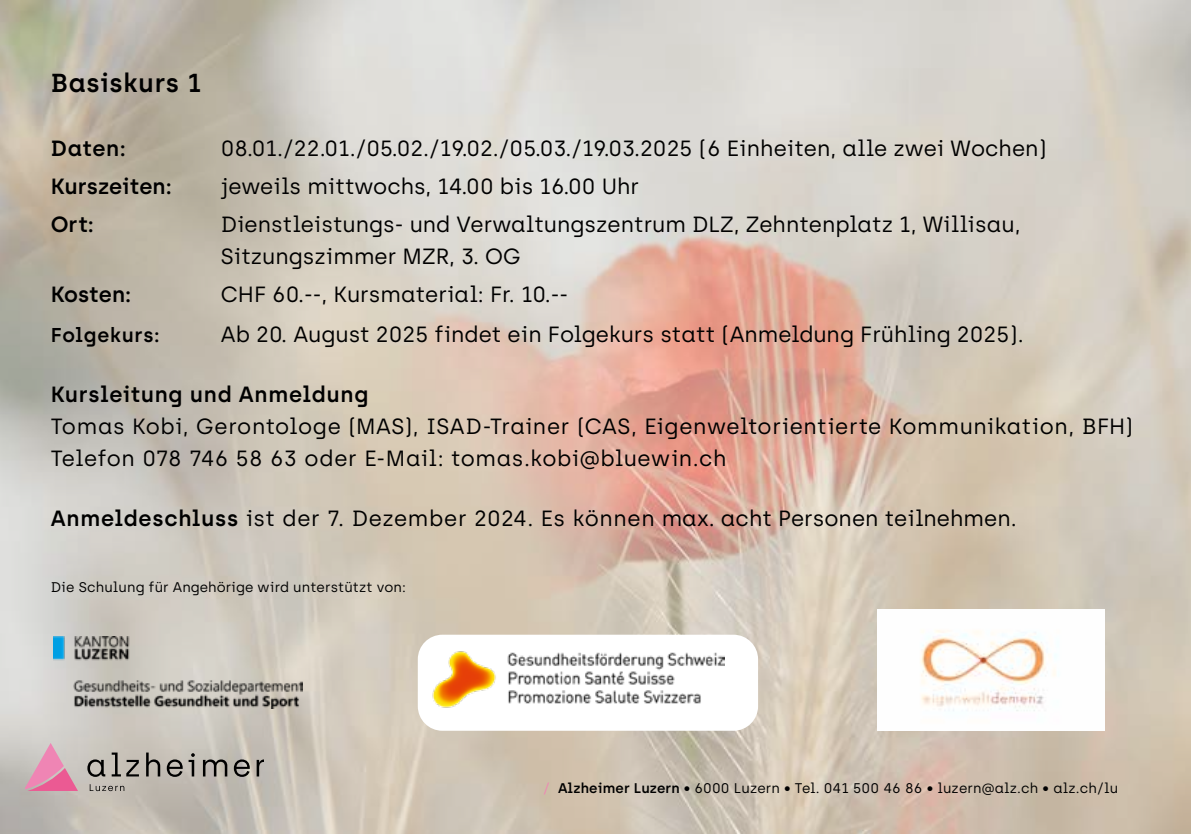
<style>
.page{position:relative;width:1191px;height:834px;background:#fff}
.page>*{position:absolute;margin:0;border:0;box-sizing:border-box;transform-origin:0 0}
.t1{font:600 26px "Archia";letter-spacing:.025em;color:#000}
.t2{font:22px/32px "Archia";color:#000}
.t3{font:600 22px "Archia";letter-spacing:.015em;color:#000}
.t4{font:600 20px "Archia";letter-spacing:.03em;color:#000}
.t5{font:14px "Archia";letter-spacing:.01em;color:#000}
.s1{font-weight:600}
.s2{color:#ef85b4}
</style>
<div class="page">
<img style="left:0;top:0;width:1191px;height:833px">
<svg style="left:25px;top:742px;width:53px;height:48px;background:#daa1b6"></svg>
<svg style="left:87px;top:759px;width:18px;height:17px"></svg>
<svg style="left:112px;top:752px;width:27px;height:24px"></svg>
<svg style="left:146px;top:752px;width:14px;height:24px"></svg>
<svg style="left:167px;top:759px;width:16px;height:17px"></svg>
<svg style="left:189px;top:753px;width:6px;height:23px"></svg>
<svg style="left:203px;top:759px;width:24px;height:17px"></svg>
<svg style="left:234px;top:759px;width:16px;height:17px"></svg>
<svg style="left:257px;top:759px;width:6px;height:17px"></svg>
<svg style="left:90px;top:784px;width:34px;height:7px"></svg>
<img style="left:54px;top:636px;width:249px;height:72px">
<div style="left:418px;top:634px;width:340px;height:96px;background:#fff;border-radius:25px"></div>
<img style="left:432px;top:651px;width:292px;height:57px">
<img style="left:877px;top:610px;width:227px;height:120px">
<p class="t1" style="left:51px;top:67px;width:152px">Basiskurs 1</p>
<p class="t3" style="left:51px;top:135px;width:77px">Daten:</p>
<p class="t2" style="left:221px;top:132px;width:827px">08.01./22.01./05.02./19.02./05.03./19.03.2025 (6 Einheiten, alle zwei Wochen)</p>
<p class="t3" style="left:51px;top:173px;width:123px">Kurszeiten:</p>
<p class="t2" style="left:221px;top:170px;width:420px">jeweils mittwochs, 14.00 bis 16.00 Uhr</p>
<p class="t3" style="left:51px;top:211px;width:45px">Ort:</p>
<p class="t2" style="left:221px;top:208px;width:801px">Dienstleistungs- und Verwaltungszentrum DLZ, Zehntenplatz 1, Willisau,<br>Sitzungszimmer MZR, 3. OG</p>
<p class="t3" style="left:51px;top:281px;width:82px">Kosten:</p>
<p class="t2" style="left:221px;top:278px;width:349px">CHF 60.--, Kursmaterial: Fr. 10.--</p>
<p class="t4" style="left:51px;top:322px;width:110px">Folgekurs:</p>
<p class="t2" style="left:221px;top:318px;width:804px">Ab 20. August 2025 findet ein Folgekurs statt (Anmeldung Frühling 2025).</p>
<p class="t3" style="left:51px;top:381px;width:319px">Kursleitung und Anmeldung</p>
<p class="t2" style="left:51px;top:410px;width:1084px">Tomas Kobi, Gerontologe (MAS), ISAD-Trainer (CAS, Eigenweltorientierte Kommunikation, BFH)<br>Telefon 078 746 58 63 oder E-Mail: tomas.kobi@bluewin.ch</p>
<p class="t2" style="left:51px;top:502px;width:967px"><span class="s1">Anmeldeschluss</span> ist der 7. Dezember 2024. Es können max. acht Personen teilnehmen.</p>
<p class="t5" style="left:51px;top:578px;width:357px">Die Schulung für Angehörige wird unterstützt von:</p>
<p class="t5" style="left:543px;top:779px;width:576px"><span class="s2">/</span> <span class="s1">Alzheimer Luzern</span> • 6000 Luzern • Tel. 041 500 46 86 • luzern@alz.ch • alz.ch/lu</p>
</div>
